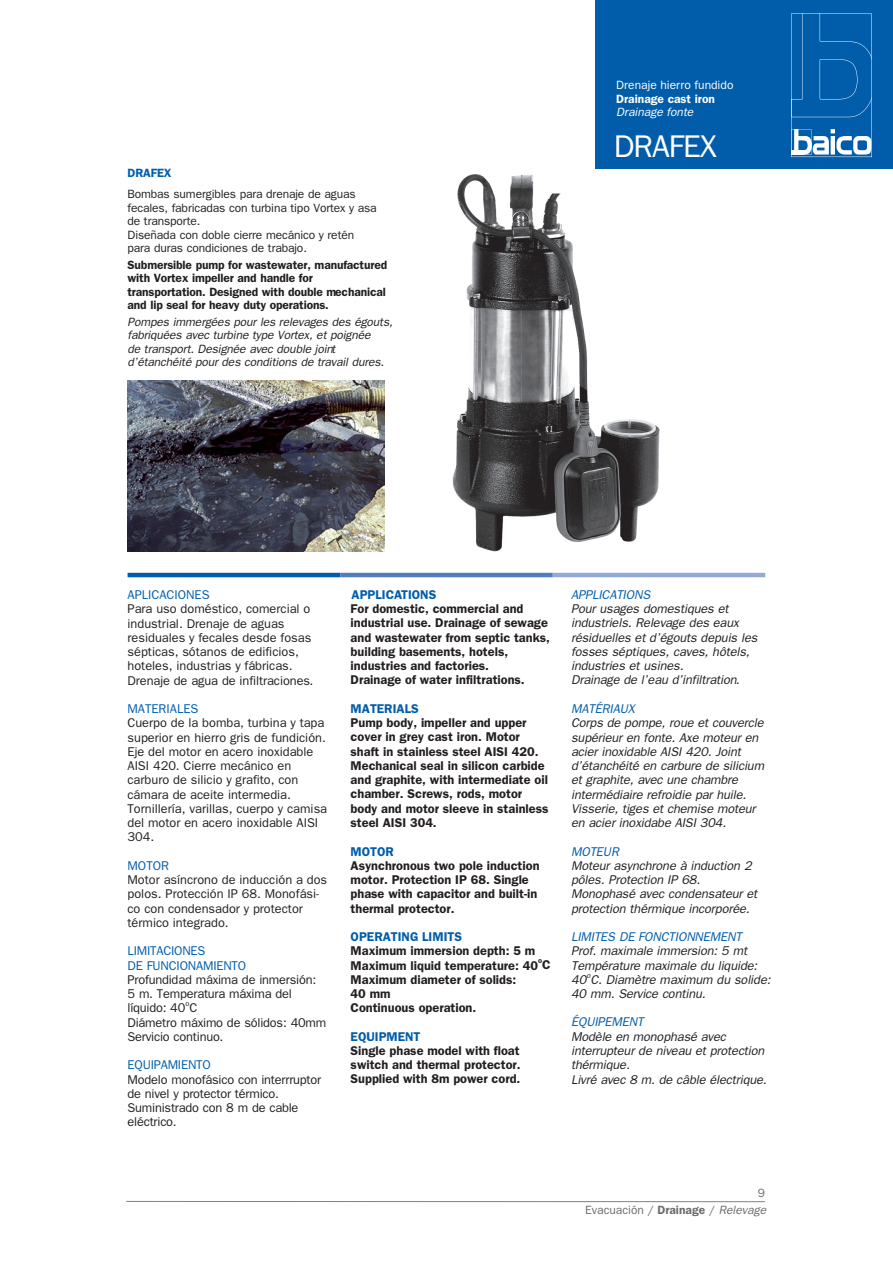
<style>
.page{position:relative;width:893px;height:1263px;background:#fff}
.page>*{position:absolute;margin:0;border:0;box-sizing:border-box;transform-origin:0 0}
.t1{font:31.5px "Franklin Gothic";letter-spacing:-.03em;color:#fff}
.t2{font:12.75px/14.2px "Franklin Gothic";color:#231f20}
.t3{font:italic 12.75px/14.2px "Franklin Gothic";letter-spacing:-.01em;color:#231f20}
.t4{font:600 12.75px/14.2px "Franklin Gothic";color:#231f20}
.t5{font:12.75px/14.2px "Franklin Gothic";letter-spacing:-.015em;color:#015dab}
.t6{font:italic 12.75px "Franklin Gothic";letter-spacing:-.01em;color:#015dab}
.t7{font:600 12.75px "Franklin Gothic";color:#015dab}
.t8{font:italic 12px/13.5px "Franklin Gothic";letter-spacing:-.01em;color:#231f20}
.t9{font:12px/13.5px "Franklin Gothic";letter-spacing:-.01em;color:#231f20}
.t10{font:600 12px/13.5px "Franklin Gothic";letter-spacing:-.01em;color:#231f20}
.t11{font:12px "Franklin Gothic";color:#6c6d70}
.t12{font:12px "Franklin Gothic";color:#fff}
.t13{font:600 12px "Franklin Gothic";color:#fff}
.t14{font:italic 12px "Franklin Gothic";color:#fff}
.t15{font:600 12px "Franklin Gothic";letter-spacing:-.01em;color:#015dab}
.t16{font:7.5px "Franklin Gothic";color:#231f20}
.t17{font:italic 7.5px "Franklin Gothic";color:#231f20}
.t18{font:600 7.5px "Franklin Gothic";color:#231f20}
.s1{font-weight:600}
.s2{font-style:italic}
</style>
<div class="page">
<hr style="left:128px;top:573px;width:212px;height:4px;background:#015dab">
<hr style="left:340px;top:573px;width:213px;height:4px;background:#517dbd">
<hr style="left:553px;top:573px;width:212px;height:4px;background:#95aad6">
<div style="left:595px;top:0;width:298px;height:169px;background:#015da9"></div>
<svg style="left:791px;top:14px;width:81px;height:143px"></svg>
<hr style="left:127px;top:1201px;width:638px;height:1px;background:#808285">
<img style="left:128px;top:380px;width:256px;height:171px">
<img style="left:452px;top:174px;width:208px;height:377px">
<p class="t15" style="left:128px;top:166px;width:46px">DRAFEX</p>
<p class="t9" style="left:128px;top:187px;width:251px">Bombas sumergibles para drenaje de aguas fecales, fabricadas con turbina tipo Vortex y asa de transporte.<br>Diseñada con doble cierre mecánico y retén para duras condiciones de trabajo.</p>
<p class="t10" style="left:128px;top:257px;width:261px">Submersible pump for wastewater, manufactured with Vortex impeller and handle for transportation. Designed with double mechanical and lip seal for heavy duty operations.</p>
<p class="t8" style="left:128px;top:314px;width:267px">Pompes immergées pour les relevages des égouts, fabriquées avec turbine type Vortex, et poignée<br>de transport. Designée avec double joint d’étanchéité pour des conditions de travail dures.</p>
<p class="t12" style="left:616px;top:78px;width:119px">Drenaje hierro fundido</p>
<p class="t13" style="left:616px;top:92px;width:100px">Drainage cast iron</p>
<p class="t14" style="left:616px;top:105px;width:79px">Drainage fonte</p>
<h1 class="t1" style="left:614px;top:128px;width:105px">DRAFEX</h1>
<p class="t5" style="left:128px;top:587px;width:84px">APLICACIONES</p>
<p class="t2" style="left:128px;top:601px;width:187px">Para uso doméstico, comercial o industrial. Drenaje de aguas residuales y fecales desde fosas sépticas, sótanos de edificios, hoteles, industrias y fábricas.<br>Drenaje de agua de infiltraciones.</p>
<p class="t5" style="left:128px;top:701px;width:72px">MATERIALES</p>
<p class="t2" style="left:128px;top:715px;width:201px">Cuerpo de la bomba, turbina y tapa superior en hierro gris de fundición.<br>Eje del motor en acero inoxidable<br>AISI 420. Cierre mecánico en carburo de silicio y grafito, con cámara de aceite intermedia.<br>Tornillería, varillas, cuerpo y camisa del motor en acero inoxidable AISI<br>304.</p>
<p class="t5" style="left:128px;top:858px;width:43px">MOTOR</p>
<p class="t2" style="left:128px;top:872px;width:201px">Motor asíncrono de inducción a dos polos. Protección IP 68. Monofási&shy;co con condensador y protector térmico integrado.</p>
<p class="t5" style="left:128px;top:944px;width:120px">LIMITACIONES<br>DE FUNCIONAMIENTO</p>
<p class="t2" style="left:128px;top:972px;width:190px">Profundidad máxima de inmersión:<br>5 m. Temperatura máxima del líquido: 40 C</p>
<p class="t16" style="left:185px;top:999px;width:6px">o</p>
<p class="t2" style="left:128px;top:1015px;width:200px">Diámetro máximo de sólidos: 40mm<br>Servicio continuo.</p>
<p class="t5" style="left:128px;top:1057px;width:85px">EQUIPAMIENTO</p>
<p class="t2" style="left:128px;top:1072px;width:195px">Modelo monofásico con interrruptor de nivel y protector térmico.<br>Suministrado con 8 m de cable eléctrico.</p>
<p class="t7" style="left:351px;top:587px;width:86px">APPLICATIONS</p>
<p class="t4" style="left:351px;top:601px;width:201px">For domestic, commercial and industrial use. Drainage of sewage and wastewater from septic tanks, building basements, hotels, industries and factories.<br>Drainage of water infiltrations.</p>
<p class="t7" style="left:351px;top:701px;width:70px">MATERIALS</p>
<p class="t4" style="left:351px;top:715px;width:199px">Pump body, impeller and upper cover in grey cast iron. Motor shaft in stainless steel AISI 420.<br>Mechanical seal in silicon carbide and graphite, with intermediate oil chamber. Screws, rods, motor body and motor sleeve in stainless steel AISI 304.</p>
<p class="t7" style="left:351px;top:843px;width:45px">MOTOR</p>
<p class="t4" style="left:351px;top:858px;width:190px">Asynchronous two pole induction motor. Protection IP 68. Single phase with capacitor and built-in thermal protector.</p>
<p class="t7" style="left:351px;top:929px;width:113px">OPERATING LIMITS</p>
<p class="t4" style="left:351px;top:943px;width:201px">Maximum immersion depth: 5 m<br>Maximum liquid temperature: 40 C</p>
<p class="t18" style="left:538px;top:956px;width:6px">o</p>
<p class="t4" style="left:351px;top:972px;width:167px">Maximum diameter of solids:<br>40 mm<br>Continuous operation.</p>
<p class="t7" style="left:351px;top:1029px;width:71px">EQUIPMENT</p>
<p class="t4" style="left:351px;top:1043px;width:172px;text-align:justify">Single phase model with float switch and thermal protector.<br>Supplied with 8m power cord.</p>
<p class="t6" style="left:571px;top:587px;width:81px">APPLICATIONS</p>
<p class="t3" style="left:571px;top:601px;width:188px">Pour usages domestiques et industriels. Relevage des eaux résiduelles et d’égouts depuis les fosses séptiques, caves, hôtels, industries et usines.<br>Drainage de l’eau d’infiltration.</p>
<p class="t6" style="left:571px;top:701px;width:65px">MATÉRIAUX</p>
<p class="t3" style="left:571px;top:715px;width:195px">Corps de pompe, roue et couvercle supérieur en fonte. Axe moteur en acier inoxidable AISI 420. Joint d’étanchéité en carbure de silicium et graphite, avec une chambre intermédiaire refroidie par huile.<br>Visserie, tiges et chemise moteur en acier inoxidabe AISI 304.</p>
<p class="t6" style="left:571px;top:844px;width:49px">MOTEUR</p>
<p class="t3" style="left:571px;top:858px;width:188px">Moteur asynchrone à induction 2 pôles. Protection IP 68.<br>Monophasé avec condensateur et protection thérmique incorporée.</p>
<p class="t6" style="left:571px;top:929px;width:172px">LIMITES DE FONCTIONNEMENT</p>
<p class="t3" style="left:571px;top:943px;width:201px">Prof. maximale immersion: 5 mt<br>Température maximale du liquide:<br>40 C. Diamètre maximum du solide:</p>
<p class="t17" style="left:586px;top:971px;width:6px">o</p>
<p class="t3" style="left:571px;top:986px;width:136px">40 mm. Service continu.</p>
<p class="t6" style="left:571px;top:1015px;width:74px">ÉQUIPEMENT</p>
<p class="t3" style="left:571px;top:1029px;width:197px">Modèle en monophasé avec interrupteur de niveau et protection thérmique.<br>Livré avec 8 m. de câble électrique.</p>
<p class="t11" style="left:758px;top:1186px;width:9px">9</p>
<p class="t11" style="left:585px;top:1203px;width:182px">Evacuación / <span class="s1">Drainage</span> / <span class="s2">Relevage</span></p>
</div>
